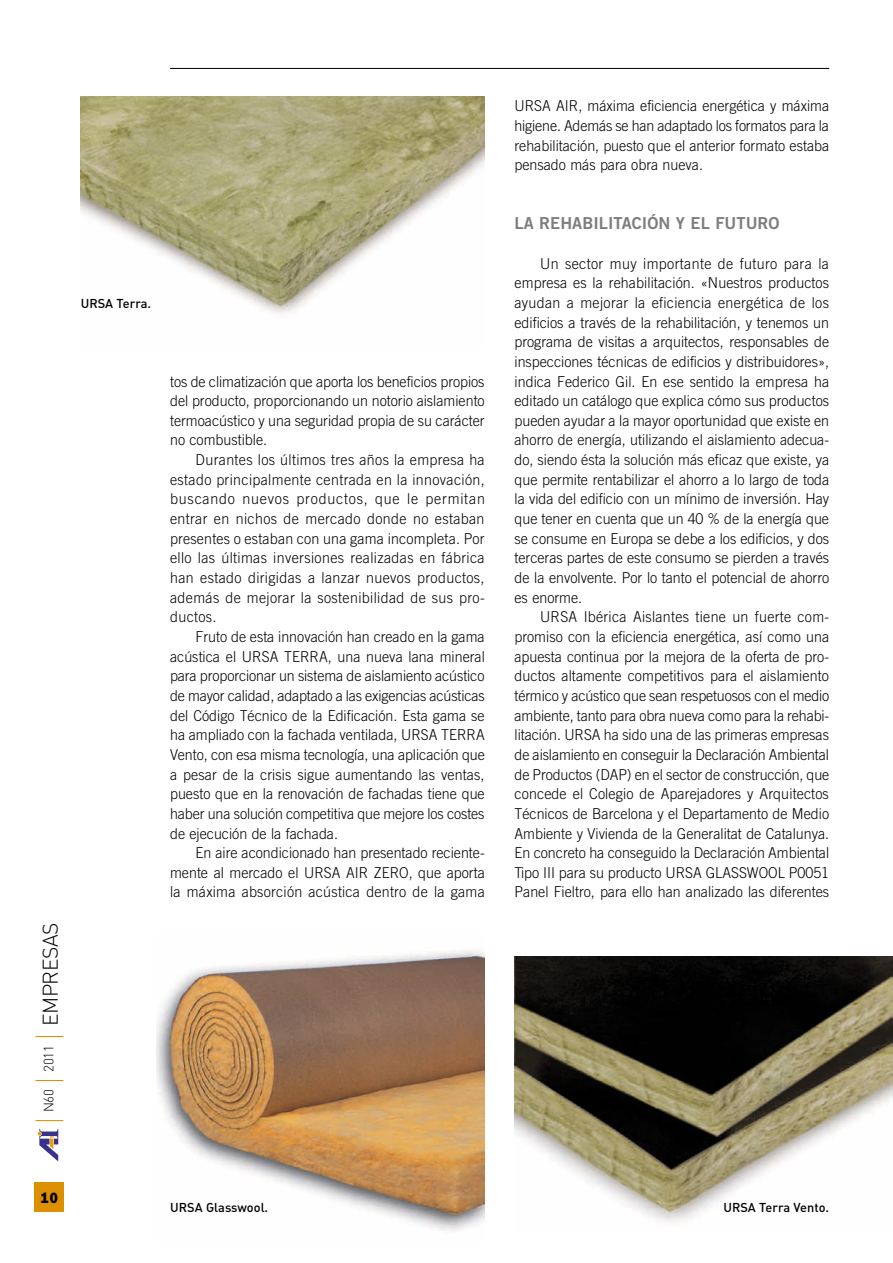
<style>
.page{position:relative;width:893px;height:1263px;background:#fff}
.page>*{position:absolute;margin:0;border:0;box-sizing:border-box;transform-origin:0 0}
.t1{font:21px "DIN Light Alternate";letter-spacing:-.02em;color:#000}
.t2{font:16.5px "Trade Gothic Bold Two";color:#7d7d7d}
.t3{font:300 15px/19.6px "Trade Gothic";color:#000;text-align:justify;scale:.95 1}
.t4{font:800 15px "Franklin Gothic";color:#000;scale:.9 1}
.t5{font:12.75px "DIN Medium Alternate";color:#000}
</style>
<div class="page">
<hr style="left:170px;top:68px;width:659px;height:1px;background:#000">
<svg style="left:35px;top:1182px;width:29px;height:30px"></svg>
<svg style="left:35px;top:1120px;width:28px;height:1px"></svg>
<svg style="left:35px;top:1080px;width:28px;height:1px"></svg>
<svg style="left:35px;top:1036px;width:28px;height:1px"></svg>
<svg style="left:37px;top:1128px;width:22px;height:34px"></svg>
<img style="left:157px;top:950px;width:328px;height:281px">
<img style="left:81px;top:97px;width:404px;height:218px">
<img style="left:515px;top:956px;width:378px;height:267px">
<p class="t5" style="left:81px;top:295px;width:72px">URSA Terra.</p>
<h1 class="t1" style="left:37px;top:1112px;width:191px;rotate:-90deg"><sup>N60</sup> <sup>2011</sup> EMPRESAS</h1>
<p class="t3" style="left:170px;top:371px;width:333px">tos de climatización que aporta los beneficios propios del producto, proporcionando un notorio aislamiento termoacústico y una seguridad propia de su carácter no combustible.</p>
<p class="t3" style="left:170px;top:450px;width:333px;text-indent:26px">Durantes los últimos tres años la empresa ha estado principalmente centrada en la innovación, buscando nuevos productos, que le permitan entrar en nichos de mercado donde no estaban presentes o estaban con una gama incompleta. Por ello las últimas inversiones realizadas en fábrica han estado dirigidas a lanzar nuevos productos, además de mejorar la sostenibilidad de sus pro&shy;ductos.</p>
<p class="t3" style="left:170px;top:627px;width:333px;text-indent:26px">Fruto de esta innovación han creado en la gama acústica el URSA TERRA, una nueva lana mineral para proporcionar un sistema de aislamiento acústico de mayor calidad, adaptado a las exigencias acústicas del Código Técnico de la Edificación. Esta gama se ha ampliado con la fachada ventilada, URSA TERRA Vento, con esa misma tecnología, una aplicación que a pesar de la crisis sigue aumentando las ventas, puesto que en la renovación de fachadas tiene que haber una solución competitiva que mejore los costes de ejecución de la fachada.</p>
<p class="t3" style="left:170px;top:843px;width:333px;text-indent:26px">En aire acondicionado han presentado reciente&shy;mente al mercado el URSA AIR ZERO, que aporta la máxima absorción acústica dentro de la gama</p>
<p class="t3" style="left:515px;top:96px;width:333px">URSA AIR, máxima eficiencia energética y máxima higiene. Además se han adaptado los formatos para la rehabilitación, puesto que el anterior formato estaba pensado más para obra nueva.</p>
<p class="t2" style="left:515px;top:213px;width:267px">LA REHABILITACIÓN Y EL FUTURO</p>
<p class="t3" style="left:515px;top:253px;width:333px;text-indent:26px">Un sector muy importante de futuro para la empresa es la rehabilitación. «Nuestros productos ayudan a mejorar la eficiencia energética de los edificios a través de la rehabilitación, y tenemos un programa de visitas a arquitectos, responsables de inspecciones técnicas de edificios y distribuidores», indica Federico Gil. En ese sentido la empresa ha editado un catálogo que explica cómo sus productos pueden ayudar a la mayor oportunidad que existe en ahorro de energía, utilizando el aislamiento adecua&shy;do, siendo ésta la solución más eficaz que existe, ya que permite rentabilizar el ahorro a lo largo de toda la vida del edificio con un mínimo de inversión. Hay que tener en cuenta que un 40 % de la energía que se consume en Europa se debe a los edificios, y dos terceras partes de este consumo se pierden a través de la envolvente. Por lo tanto el potencial de ahorro es enorme.</p>
<p class="t3" style="left:515px;top:607px;width:333px;text-indent:26px">URSA Ibérica Aislantes tiene un fuerte com&shy;promiso con la eficiencia energética, así como una apuesta continua por la mejora de la oferta de pro&shy;ductos altamente competitivos para el aislamiento térmico y acústico que sean respetuosos con el medio ambiente, tanto para obra nueva como para la rehabi&shy;litación. URSA ha sido una de las primeras empresas de aislamiento en conseguir la Declaración Ambiental de Productos (DAP) en el sector de construcción, que concede el Colegio de Aparejadores y Arquitectos Técnicos de Barcelona y el Departamento de Medio Ambiente y Vivienda de la Generalitat de Catalunya.<br>En concreto ha conseguido la Declaración Ambiental Tipo III para su producto URSA GLASSWOOL P0051<br>Panel Fieltro, para ello han analizado las diferentes</p>
<p class="t4" style="left:41px;top:1189px;width:20px">10</p>
<p class="t5" style="left:170px;top:1199px;width:99px">URSA Glasswool.</p>
<p class="t5" style="left:723px;top:1199px;width:107px">URSA Terra Vento.</p>
</div>
